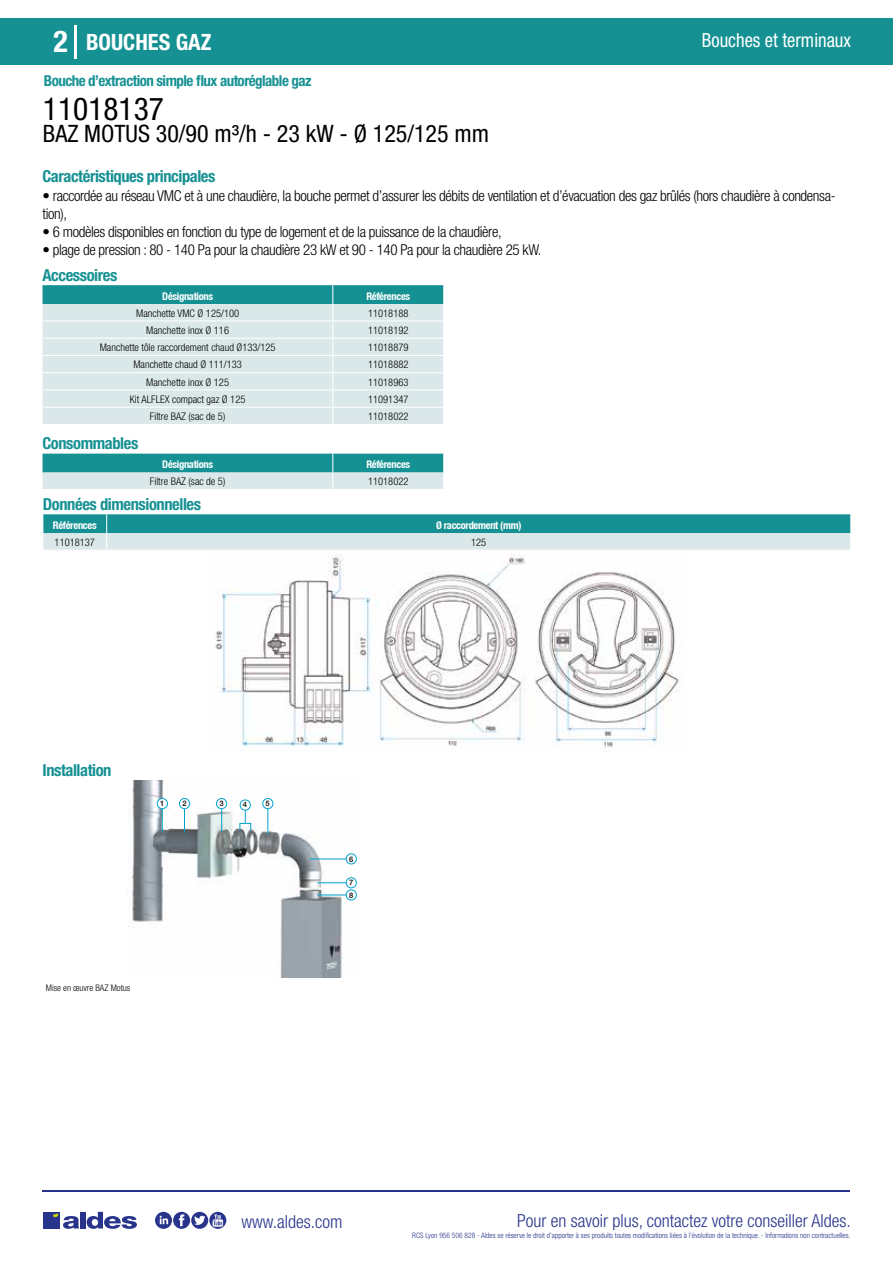
<style>
.page{position:relative;width:893px;height:1263px;background:#fff}
.page>*{position:absolute;margin:0;border:0;box-sizing:border-box;transform-origin:0 0}
.t1{font:condensed 31.5px "Helvetica Neue LT Std";color:#000}
.t2{font:700 condensed 30px "Helvetica Neue LT Std";color:#fff}
.t3{font:condensed 24px "Helvetica Neue LT Std";color:#000}
.t4{font:700 condensed 22.5px "Helvetica Neue LT Std";color:#fff}
.t5{font:condensed 19.5px "Helvetica Neue LT Std";color:#fff;scale:.95 1}
.t6{font:300 condensed 18px "Helvetica Neue";color:#28348b}
.t7{font:700 condensed 16.5px "Helvetica Neue LT Std";letter-spacing:-.025em;color:#169193}
.t8{font:300 condensed 15px/18px "Helvetica Neue LT Std";letter-spacing:-.025em;color:#000}
.t9{font:700 condensed 15px "Helvetica Neue LT Std";letter-spacing:-.035em;color:#169193}
.t10{font:300 condensed 10.5px "Helvetica Neue";color:#000}
.t11{font:700 condensed 10.5px "Helvetica Neue";letter-spacing:-.03em;color:#fff}
.t12{font:300 condensed 9px "Helvetica Neue";color:#000}
.t13{font:300 condensed 7.5px "Helvetica Neue";color:#28348b}
.t14{font:500 7.5px/12.1px "Helvetica Neue";color:#000}
</style>
<div class="page">
<div style="left:0;top:18px;width:893px;height:46px;background:#169193"></div>
<hr style="left:74px;top:25px;width:2px;height:33px;background:#fff">
<hr style="left:43px;top:1190px;width:807px;height:1px;background:#28348b">
<svg style="left:155px;top:1212px;width:71px;height:17px"></svg>
<div style="left:43px;top:1212px;width:17px;height:16px;background:#28348b"></div>
<div style="left:80px;top:1212px;width:6px;height:16px;background:#28348b"></div>
<svg style="left:87px;top:1212px;width:50px;height:17px"></svg>
<svg style="left:53px;top:1213px;width:26px;height:16px"></svg>
<svg style="left:43px;top:285px;width:401px;height:139px;background:#c2ddde"></svg>
<svg style="left:43px;top:454px;width:401px;height:35px;background:#74babc"></svg>
<svg style="left:43px;top:514px;width:808px;height:36px;background:#75bbbc"></svg>
<img style="left:215px;top:555px;width:464px;height:193px">
<img style="left:132px;top:781px;width:225px;height:196px">
<hr style="left:162px;top:803px;width:1px;height:30px;background:#00a3cd">
<hr style="left:184px;top:803px;width:1px;height:30px;background:#00a3cd">
<svg style="left:221px;top:809px;width:1px;height:23px"></svg>
<svg style="left:245px;top:810px;width:1px;height:13px"></svg>
<hr style="left:268px;top:803px;width:1px;height:31px;background:#00a3cd">
<hr style="left:309px;top:859px;width:44px;height:1px;background:#00a3cd">
<hr style="left:317px;top:882px;width:35px;height:1px;background:#00a3cd">
<div style="left:157px;top:798px;width:10px;height:11px;background:#fff;border-radius:50%"></div>
<div style="left:157px;top:798px;width:11px;height:11px;border:1px solid #00a3cd;border-radius:50%"></div>
<div style="left:179px;top:798px;width:11px;height:11px;background:#fff;border-radius:50%"></div>
<div style="left:179px;top:798px;width:11px;height:11px;border:1px solid #00a3cd;border-radius:50%"></div>
<div style="left:216px;top:798px;width:11px;height:11px;background:#fff;border-radius:50%"></div>
<div style="left:216px;top:798px;width:11px;height:11px;border:1px solid #00a3cd;border-radius:50%"></div>
<div style="left:240px;top:800px;width:10px;height:10px;background:#fff;border-radius:50%"></div>
<div style="left:240px;top:800px;width:11px;height:10px;border:1px solid #00a3cd;border-radius:50%"></div>
<div style="left:263px;top:798px;width:10px;height:11px;background:#fff;border-radius:50%"></div>
<div style="left:262px;top:798px;width:11px;height:11px;border:1px solid #00a3cd;border-radius:50%"></div>
<div style="left:346px;top:854px;width:10px;height:10px;background:#fff;border-radius:50%"></div>
<div style="left:346px;top:853px;width:11px;height:11px;border:1px solid #00a3cd;border-radius:50%"></div>
<div style="left:346px;top:878px;width:10px;height:10px;background:#fff;border-radius:50%"></div>
<div style="left:346px;top:877px;width:11px;height:11px;border:1px solid #00a3cd;border-radius:50%"></div>
<hr style="left:317px;top:895px;width:35px;height:1px;background:#00a3cd">
<div style="left:346px;top:890px;width:10px;height:10px;background:#fff;border-radius:50%"></div>
<div style="left:346px;top:889px;width:11px;height:11px;border:1px solid #00a3cd;border-radius:50%"></div>
<div style="left:240px;top:823px;width:11px;height:8px;border:1px solid #00a3cd"></div>
<h2 class="t2" style="left:54px;top:24px;width:16px">2</h2>
<h3 class="t4" style="left:86px;top:28px;width:127px">BOUCHES GAZ</h3>
<h3 class="t5" style="left:702px;top:29px;width:158px">Bouches et terminaux</h3>
<p class="t9" style="left:44px;top:71px;width:269px">Bouche d’extraction simple flux autoréglable gaz</p>
<h1 class="t1" style="left:43px;top:91px;width:122px">11018137</h1>
<h3 class="t3" style="left:43px;top:120px;width:448px">BAZ MOTUS 30/90 m³/h - 23 kW - Ø 125/125 mm</h3>
<p class="t7" style="left:43px;top:166px;width:174px">Caractéristiques principales</p>
<p class="t8" style="left:43px;top:187px;width:795px">• raccordée au réseau VMC et à une chaudière, la bouche permet d’assurer les débits de ventilation et d’évacuation des gaz brûlés (hors chaudière à condensa&shy;tion),</p>
<p class="t8" style="left:43px;top:223px;width:461px">• 6 modèles disponibles en fonction du type de logement et de la puissance de la chaudière,</p>
<p class="t8" style="left:43px;top:241px;width:500px">• plage de pression : 80 - 140 Pa pour la chaudière 23 kW et 90 - 140 Pa pour la chaudière 25 kW.</p>
<p class="t7" style="left:43px;top:265px;width:76px">Accessoires</p>
<p class="t11" style="left:162px;top:290px;width:52px">Désignations</p>
<p class="t11" style="left:366px;top:290px;width:45px">Références</p>
<p class="t10" style="left:136px;top:307px;width:104px">Manchette VMC Ø 125/100</p>
<p class="t10" style="left:368px;top:307px;width:42px">11018188</p>
<p class="t10" style="left:146px;top:324px;width:84px">Manchette inox Ø 116</p>
<p class="t10" style="left:368px;top:324px;width:42px">11018192</p>
<p class="t10" style="left:100px;top:341px;width:177px">Manchette tôle raccordement chaud Ø133/125</p>
<p class="t10" style="left:368px;top:341px;width:42px">11018879</p>
<p class="t10" style="left:133px;top:359px;width:110px">Manchette chaud Ø 111/133</p>
<p class="t10" style="left:368px;top:359px;width:42px">11018882</p>
<p class="t10" style="left:146px;top:376px;width:84px">Manchette inox Ø 125</p>
<p class="t10" style="left:368px;top:376px;width:42px">11018963</p>
<p class="t10" style="left:130px;top:393px;width:117px">Kit ALFLEX compact gaz Ø 125</p>
<p class="t10" style="left:368px;top:393px;width:42px">11091347</p>
<p class="t10" style="left:150px;top:410px;width:77px">Filtre BAZ (sac de 5)</p>
<p class="t10" style="left:368px;top:410px;width:42px">11018022</p>
<p class="t7" style="left:43px;top:433px;width:97px">Consommables</p>
<p class="t11" style="left:162px;top:458px;width:52px">Désignations</p>
<p class="t11" style="left:366px;top:458px;width:45px">Références</p>
<p class="t10" style="left:150px;top:475px;width:77px">Filtre BAZ (sac de 5)</p>
<p class="t10" style="left:368px;top:475px;width:42px">11018022</p>
<p class="t7" style="left:43px;top:494px;width:160px">Données dimensionnelles</p>
<p class="t11" style="left:53px;top:519px;width:45px">Références</p>
<p class="t11" style="left:436px;top:519px;width:87px">Ø raccordement (mm)</p>
<p class="t10" style="left:55px;top:536px;width:42px">11018137</p>
<p class="t10" style="left:471px;top:536px;width:17px">125</p>
<p class="t7" style="left:43px;top:760px;width:70px">Installation</p>
<p class="t14" style="left:160px;top:797px;width:6px">1</p>
<p class="t14" style="left:182px;top:797px;width:6px">2</p>
<p class="t14" style="left:220px;top:797px;width:6px">3</p>
<p class="t14" style="left:243px;top:798px;width:6px">4</p>
<p class="t14" style="left:266px;top:797px;width:6px">5</p>
<p class="t12" style="left:46px;top:983px;width:86px">Mise en œuvre BAZ Motus</p>
<p class="t14" style="left:349px;top:853px;width:6px">6</p>
<p class="t14" style="left:349px;top:876px;width:6px">7<br>8</p>
<p class="t6" style="left:241px;top:1211px;width:102px">www.aldes.com</p>
<p class="t6" style="left:517px;top:1211px;width:335px">Pour en savoir plus, contactez votre conseiller Aldes.</p>
<p class="t13" style="left:412px;top:1230px;width:440px">RCS Lyon 956 506 828 - Aldes se réserve le droit d’apporter à ses produits toutes modifications liées à l’évolution de la technique. - Informations non contractuelles.</p>
</div>
